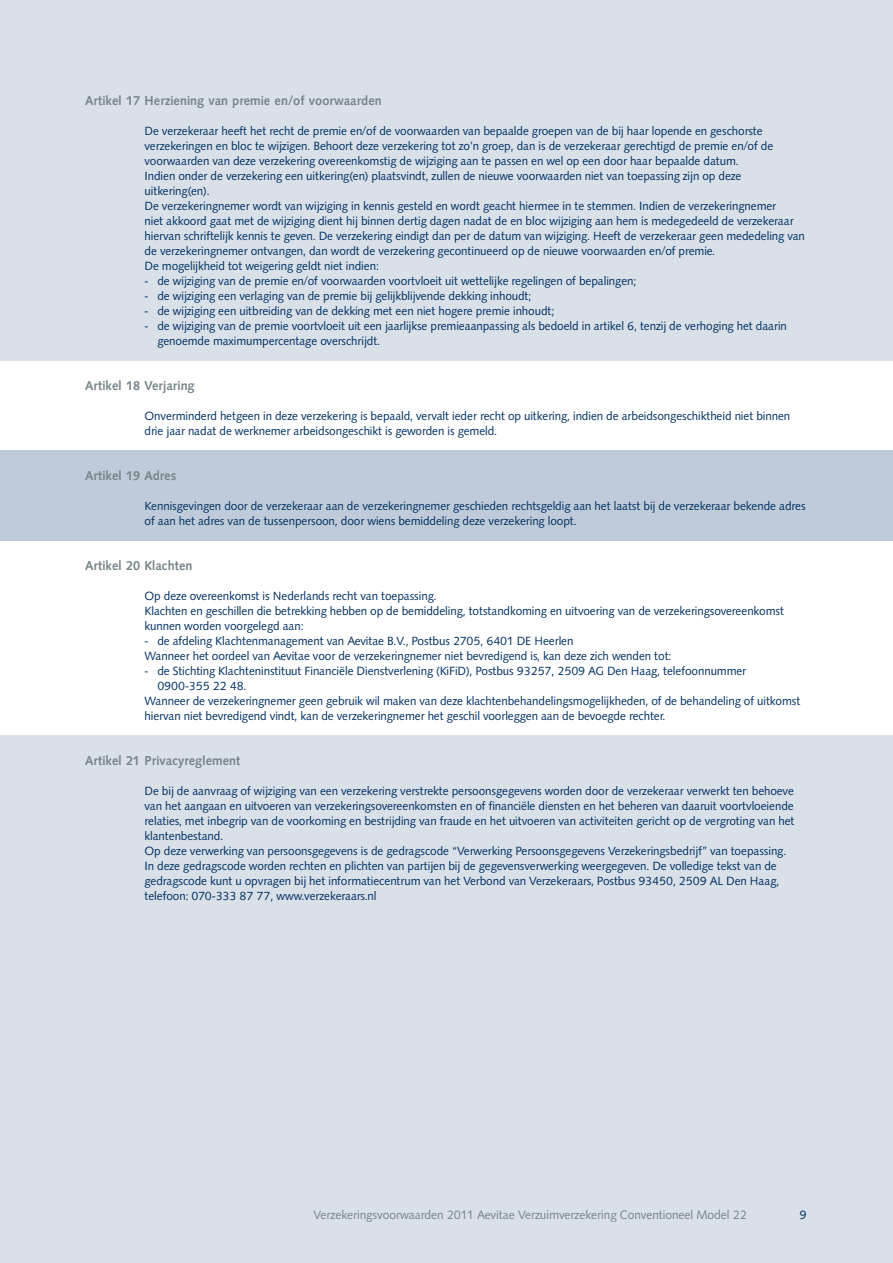
<style>
.page{position:relative;width:893px;height:1263px;background:#fff}
.page>*{position:absolute;margin:0;border:0;box-sizing:border-box;transform-origin:0 0}
.t1{font:700 12.75px "Cg Symphony";letter-spacing:.01em;color:#778489}
.t2{font:12px "Cg Symphony";color:#778489}
.t3{font:12px "Cg Symphony";color:#003063}
.t4{font:11.7px/15px "Cg Symphony";color:#003063}
</style>
<div class="page">
<div style="left:0;top:0;width:893px;height:360px;background:#d9e0e8"></div>
<div style="left:0;top:735px;width:893px;height:528px;background:#d9e0e8"></div>
<div style="left:0;top:450px;width:893px;height:90px;background:#bfcbd8"></div>
<p class="t1" style="left:85px;top:93px;width:298px">Artikel 17 Herziening van premie en/of voorwaarden</p>
<p class="t4" style="left:145px;top:123px;width:662px">De verzekeraar heeft het recht de premie en/of de voorwaarden van bepaalde groepen van de bij haar lopende en geschorste verzekeringen en bloc te wijzigen. Behoort deze verzekering tot zo’n groep, dan is de verzekeraar gerechtigd de premie en/of de voorwaarden van deze verzekering overeenkomstig de wijziging aan te passen en wel op een door haar bepaalde datum.<br>Indien onder de verzekering een uitkering(en) plaatsvindt, zullen de nieuwe voorwaarden niet van toepassing zijn op deze uitkering(en).<br>De verzekeringnemer wordt van wijziging in kennis gesteld en wordt geacht hiermee in te stemmen. Indien de verzekeringnemer<br>niet akkoord gaat met de wijziging dient hij binnen dertig dagen nadat de en bloc wijziging aan hem is medegedeeld de verzekeraar hiervan schriftelijk kennis te geven. De verzekering eindigt dan per de datum van wijziging. Heeft de verzekeraar geen mededeling van de verzekeringnemer ontvangen, dan wordt de verzekering gecontinueerd op de nieuwe voorwaarden en/of premie.<br>De mogelijkheid tot weigering geldt niet indien:</p>
<p class="t4" style="left:145px;top:273px;width:493px">- de wijziging van de premie en/of voorwaarden voortvloeit uit wettelijke regelingen of bepalingen;</p>
<p class="t4" style="left:145px;top:288px;width:388px">- de wijziging een verlaging van de premie bij gelijkblijvende dekking inhoudt;</p>
<p class="t4" style="left:145px;top:303px;width:411px">- de wijziging een uitbreiding van de dekking met een niet hogere premie inhoudt;</p>
<p class="t4" style="left:157px;top:318px;width:631px;text-indent:-13px">- de wijziging van de premie voortvloeit uit een jaarlijkse premieaanpassing als bedoeld in artikel 6, tenzij de verhoging het daarin genoemde maximumpercentage overschrijdt.</p>
<p class="t1" style="left:85px;top:378px;width:111px">Artikel 18 Verjaring</p>
<p class="t4" style="left:145px;top:408px;width:647px">Onverminderd hetgeen in deze verzekering is bepaald, vervalt ieder recht op uitkering, indien de arbeidsongeschiktheid niet binnen drie jaar nadat de werknemer arbeidsongeschikt is geworden is gemeld.</p>
<p class="t1" style="left:85px;top:468px;width:93px">Artikel 19 Adres</p>
<p class="t4" style="left:145px;top:498px;width:662px">Kennisgevingen door de verzekeraar aan de verzekeringnemer geschieden rechtsgeldig aan het laatst bij de verzekeraar bekende adres of aan het adres van de tussenpersoon, door wiens bemiddeling deze verzekering loopt.</p>
<p class="t1" style="left:85px;top:558px;width:109px">Artikel 20 Klachten</p>
<p class="t4" style="left:145px;top:588px;width:641px">Op deze overeenkomst is Nederlands recht van toepassing.<br>Klachten en geschillen die betrekking hebben op de bemiddeling, totstandkoming en uitvoering van de verzekeringsovereenkomst kunnen worden voorgelegd aan:</p>
<p class="t4" style="left:145px;top:633px;width:528px">- de afdeling Klachtenmanagement van Aevitae B.V., Postbus 2705, 6401 DE Heerlen<br>Wanneer het oordeel van Aevitae voor de verzekeringnemer niet bevredigend is, kan deze zich wenden tot:</p>
<p class="t4" style="left:145px;top:663px;width:603px">- de Stichting Klachteninstituut Financiële Dienstverlening (KiFiD), Postbus 93257, 2509 AG Den Haag, telefoonnummer</p>
<p class="t4" style="left:157px;top:678px;width:91px">0900-355 22 48.</p>
<p class="t4" style="left:145px;top:693px;width:657px">Wanneer de verzekeringnemer geen gebruik wil maken van deze klachtenbehandelingsmogelijkheden, of de behandeling of uitkomst</p>
<p class="t4" style="left:145px;top:708px;width:522px">hiervan niet bevredigend vindt, kan de verzekeringnemer het geschil voorleggen aan de bevoegde rechter.</p>
<p class="t1" style="left:85px;top:753px;width:157px">Artikel 21 Privacyreglement</p>
<p class="t4" style="left:145px;top:783px;width:651px">De bij de aanvraag of wijziging van een verzekering verstrekte persoonsgegevens worden door de verzekeraar verwerkt ten behoeve van het aangaan en uitvoeren van verzekeringsovereenkomsten en of financiële diensten en het beheren van daaruit voortvloeiende relaties, met inbegrip van de voorkoming en bestrijding van fraude en het uitvoeren van activiteiten gericht op de vergroting van het klantenbestand.<br>Op deze verwerking van persoonsgegevens is de gedragscode “Verwerking Persoonsgegevens Verzekeringsbedrijf” van toepassing.<br>In deze gedragscode worden rechten en plichten van partijen bij de gegevensverwerking weergegeven. De volledige tekst van de gedragscode kunt u opvragen bij het informatiecentrum van het Verbond van Verzekeraars, Postbus 93450, 2509 AL Den Haag, telefoon: 070-333 87 77, www.verzekeraars.nl</p>
<p class="t2" style="left:314px;top:1207px;width:435px">Verzekeringsvoorwaarden 2011 Aevitae Verzuimverzekering Conventioneel Model 22</p>
<p class="t3" style="left:799px;top:1207px;width:9px">9</p>
</div>
